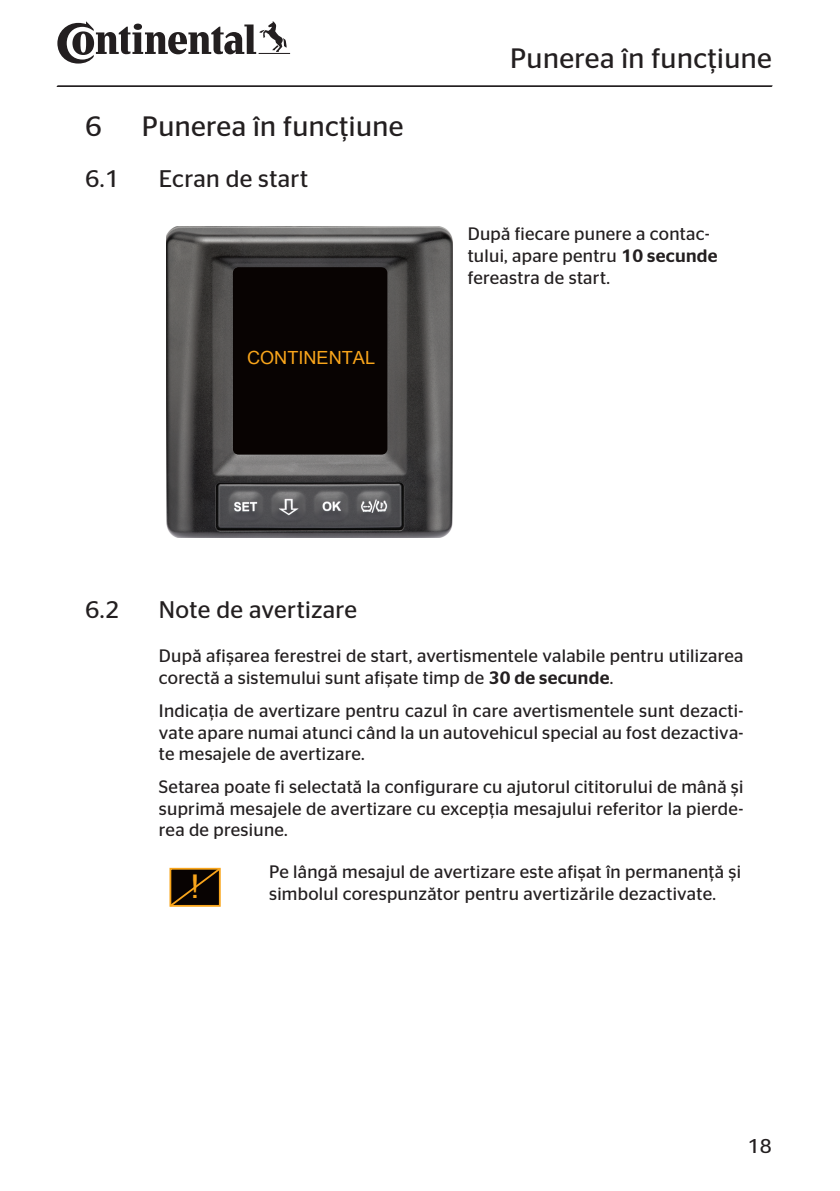
<style>
.page{position:relative;width:840px;height:1191px;background:#fff}
.page>*{position:absolute;margin:0;border:0;box-sizing:border-box;transform-origin:0 0}
.t1{font:32.8px "Arial Unicode MS";color:#f9a51b}
.t2{font:28px "Continental Stag Sans";letter-spacing:.015em;color:#231f20}
.t3{font:24px "Continental Stag Sans";letter-spacing:.015em;color:#231f20}
.t4{font:20px "Continental Stag Sans";color:#231f20}
.t5{font:18.2px "Arial Unicode MS";color:#f9a51b}
.t6{font:18px/21.6px "Continental Stag Sans";letter-spacing:.015em;color:#231f20}
.s1{font-weight:500}
</style>
<div class="page">
<hr style="left:57px;top:86px;width:714px;height:1px;background:#231f20">
<hr style="left:57px;top:85px;width:715px;height:1px;background:#231f20">
<svg style="left:57px;top:21px;width:233px;height:43px"></svg>
<img style="left:167px;top:226px;width:285px;height:312px">
<div style="left:233px;top:267px;width:154px;height:187px;background:#080302;border-radius:6px"></div>
<svg style="left:169px;top:867px;width:52px;height:40px;background:#422e11"></svg>
<h2 class="t2" style="left:85px;top:110px;width:18px">6</h2>
<h2 class="t2" style="left:142px;top:110px;width:263px">Punerea în funcțiune</h2>
<h3 class="t3" style="left:85px;top:165px;width:36px">6.1</h3>
<h3 class="t3" style="left:159px;top:165px;width:151px">Ecran de start</h3>
<p class="t5" style="left:247px;top:344px;width:129px">CONTINENTAL</p>
<h2 class="t2" style="left:510px;top:42px;width:263px">Punerea în funcțiune</h2>
<p class="t6" style="left:467px;top:223px;width:251px">După fiecare punere a contac&shy;tului, apare pentru <span class="s1">10 secunde </span>fereastra de start.</p>
<h3 class="t3" style="left:85px;top:596px;width:36px">6.2</h3>
<h3 class="t3" style="left:159px;top:596px;width:200px">Note de avertizare</h3>
<p class="t6" style="left:159px;top:645px;width:585px">După afișarea ferestrei de start, avertismentele valabile pentru utilizarea corectă a sistemului sunt afișate timp de <span class="s1">30 de secunde</span>.</p>
<p class="t6" style="left:159px;top:699px;width:585px;text-align:justify">Indicația de avertizare pentru cazul în care avertismentele sunt dezacti&shy;vate apare numai atunci când la un autovehicul special au fost dezactiva&shy;te mesajele de avertizare.</p>
<p class="t6" style="left:159px;top:776px;width:585px;text-align:justify">Setarea poate fi selectată la configurare cu ajutorul cititorului de mână și suprimă mesajele de avertizare cu excepția mesajului referitor la pierde&shy;rea de presiune.</p>
<h1 class="t1" style="left:190px;top:863px;width:11px">!</h1>
<p class="t6" style="left:269px;top:861px;width:473px">Pe lângă mesajul de avertizare este afișat în permanență și simbolul corespunzător pentru avertizările dezactivate.</p>
<p class="t4" style="left:747px;top:1134px;width:25px">18</p>
</div>
